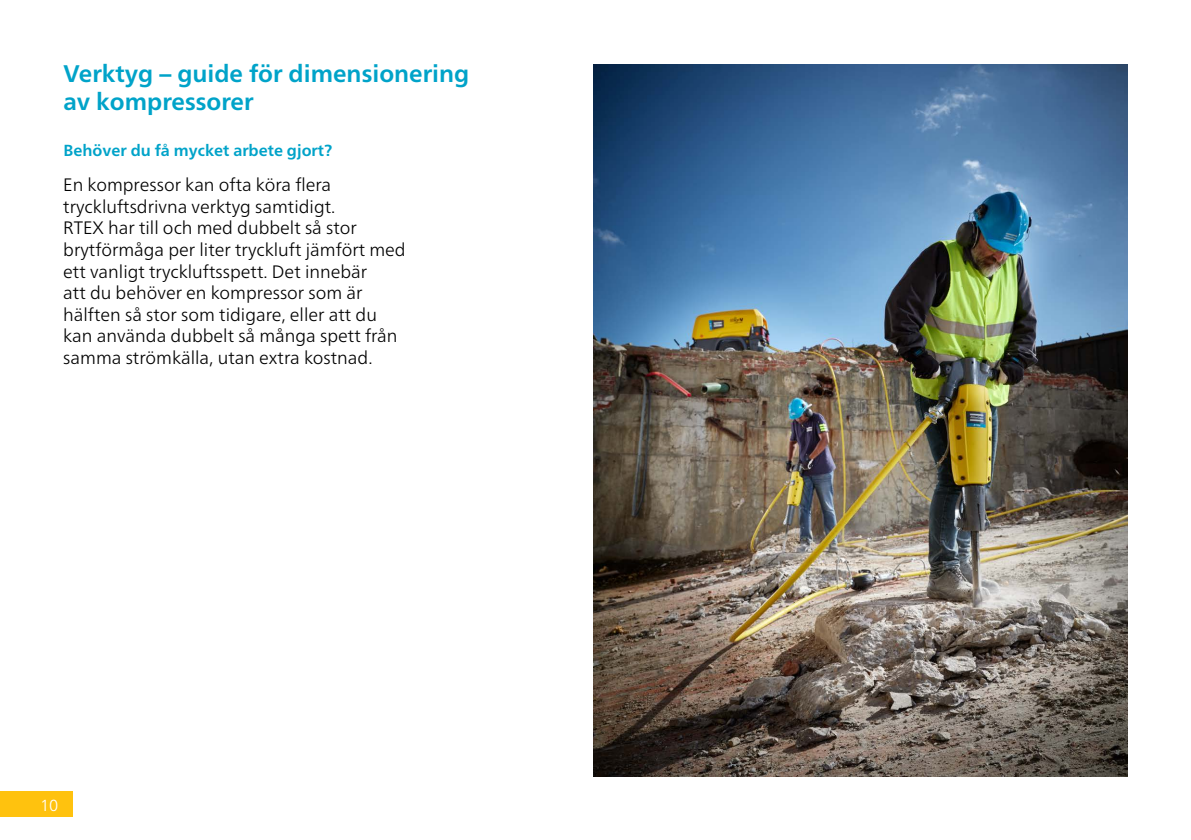
<style>
.page{position:relative;width:1191px;height:840px;background:#fff}
.page>*{position:absolute;margin:0;border:0;box-sizing:border-box;transform-origin:0 0}
.t1{font:700 24px/28.8px "Neue Frutiger World";color:#00a3c9}
.t2{font:300 18px/21.6px "Neue Frutiger World";color:#000}
.t3{font:700 16px "Neue Frutiger World";color:#00a3c9}
.t4{font:300 16px "Neue Frutiger World";color:#fff}
</style>
<div class="page">
<img style="left:593px;top:64px;width:534px;height:712px">
<div style="left:0;top:791px;width:73px;height:25px;background:#ffc20e"></div>
<h1 class="t1" style="left:63px;top:58px;width:407px">Verktyg – guide för dimensionering av kompressorer</h1>
<p class="t3" style="left:63px;top:136px;width:270px">Behöver du få mycket arbete gjort?</p>
<p class="t2" style="left:63px;top:174px;width:344px">En kompressor kan ofta köra flera tryckluftsdrivna verktyg samtidigt.<br>RTEX har till och med dubbelt så stor brytförmåga per liter tryckluft jämfört med ett vanligt tryckluftsspett. Det innebär<br>att du behöver en kompressor som är hälften så stor som tidigare, eller att du kan använda dubbelt så många spett från samma strömkälla, utan extra kostnad.</p>
<p class="t4" style="left:40px;top:792px;width:20px">10</p>
</div>
